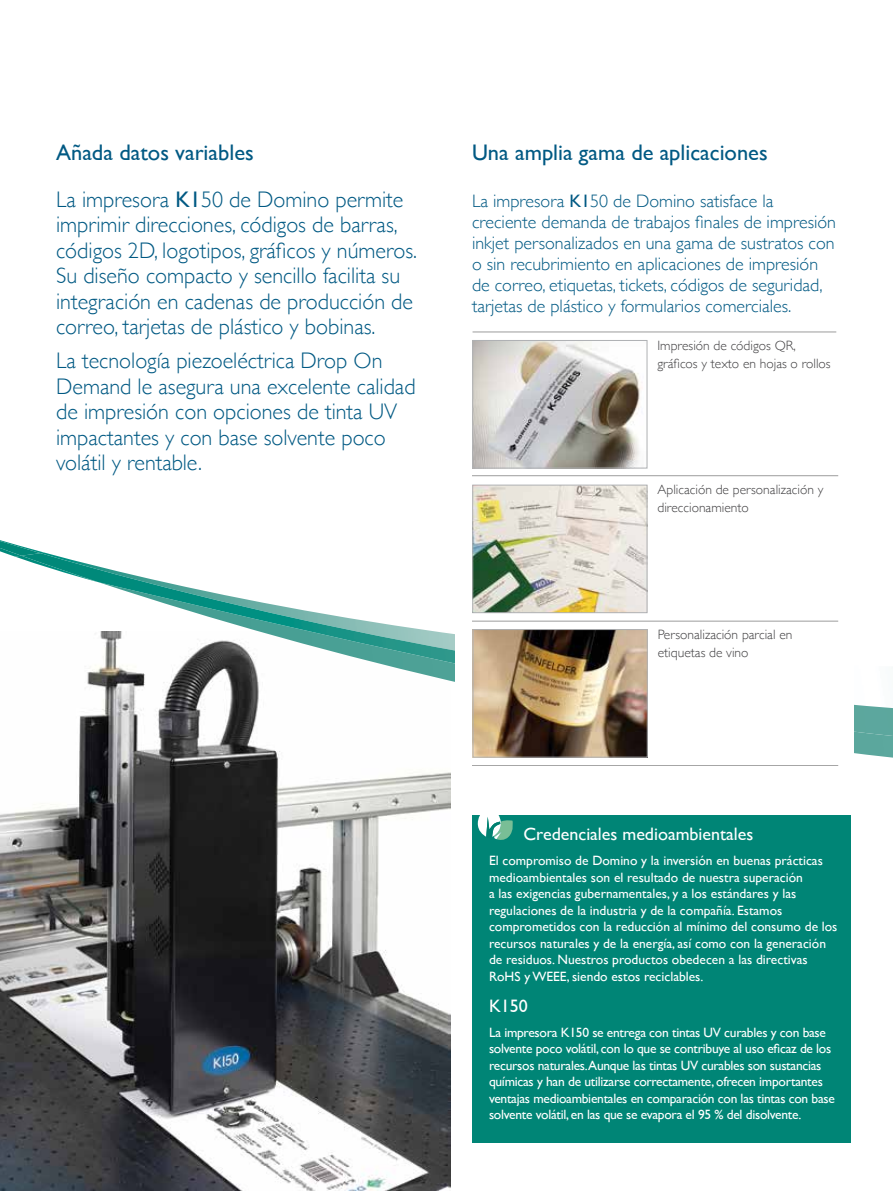
<style>
.page{position:relative;width:893px;height:1191px;background:#fff}
.page>*{position:absolute;margin:0;border:0;box-sizing:border-box;transform-origin:0 0}
.t1{font:300 22.5px/25.5px "Gill Sans";color:#005983}
.t2{font:22.5px "Gill Sans";color:#005983}
.t3{font:300 18px/21px "Gill Sans";color:#005983}
.t4{font:18px "Gill Sans";color:#fff}
.t5{font:13.5px/16.5px "Gill Sans";color:#fff}
.t6{font:13.5px/16.5px "Gill Sans";letter-spacing:-.02em;color:#fff}
.t7{font:300 13.5px/18px "Gill Sans";color:#414042}
.s1{font-weight:400}
</style>
<div class="page">
<img style="left:0;top:736px;width:450px;height:455px">
<svg style="left:99px;top:736px;width:794px;height:21px"></svg>
<img style="left:0;top:541px;width:41px;height:15px">
<img style="left:21px;top:553px;width:872px;height:183px">
<div style="left:455px;top:339px;width:399px;height:674px;background:#fff"></div>
<div style="left:472px;top:815px;width:378px;height:327px;background:#008576"></div>
<svg style="left:478px;top:815px;width:35px;height:25px"></svg>
<hr style="left:472px;top:475px;width:366px;height:1px;background:#000">
<hr style="left:472px;top:621px;width:366px;height:1px;background:#000">
<img style="left:474px;top:342px;width:167px;height:124px">
<div style="left:472px;top:340px;width:175px;height:128px;border:1px solid #afb1b4"></div>
<img style="left:474px;top:487px;width:171px;height:124px">
<div style="left:472px;top:485px;width:175px;height:128px;border:1px solid #afb1b4"></div>
<hr style="left:472px;top:332px;width:364px;height:1px;background:#000">
<img style="left:475px;top:631px;width:170px;height:124px">
<div style="left:473px;top:629px;width:174px;height:128px;border:1px solid #afb1b4"></div>
<hr style="left:472px;top:765px;width:366px;height:1px;background:#000">
<h1 class="t1" style="left:56px;top:128px;width:349px;line-height:46.8px"><span class="s1">Añada datos variables<br></span>La impresora <span class="s1">K1</span>50 de Domino permite</h1>
<h1 class="t1" style="left:56px;top:211px;width:362px">imprimir direcciones, códigos de barras, códigos 2D, logotipos, gráficos y números.<br>Su diseño compacto y sencillo facilita su integración en cadenas de producción de correo, tarjetas de plástico y bobinas.</h1>
<h1 class="t1" style="left:56px;top:347px;width:361px">La tecnología piezoeléctrica Drop On Demand le asegura una excelente calidad de impresión con opciones de tinta UV impactantes y con base solvente poco volátil y rentable.</h1>
<h1 class="t2" style="left:472px;top:139px;width:297px">Una amplia gama de aplicaciones</h1>
<p class="t3" style="left:472px;top:189px;width:365px">La impresora <span class="s1">K1</span>50 de Domino satisface la creciente demanda de trabajos finales de impresión inkjet personalizados en una gama de sustratos con o sin recubrimiento en aplicaciones de impresión de correo, etiquetas, tickets, códigos de seguridad, tarjetas de plástico y formularios comerciales.</p>
<p class="t7" style="left:657px;top:335px;width:175px">Impresión de códigos QR, gráficos y texto en hojas o rollos</p>
<p class="t7" style="left:657px;top:480px;width:167px">Aplicación de personalización y direccionamiento</p>
<p class="t7" style="left:658px;top:624px;width:136px">Personalización parcial en etiquetas de vino</p>
<h2 class="t4" style="left:523px;top:823px;width:231px">Credenciales medioambientales</h2>
<p class="t5" style="left:489px;top:852px;width:350px">El compromiso de Domino y la inversión en buenas prácticas medioambientales son el resultado de nuestra superación<br>a las exigencias gubernamentales, y a los estándares y las regulaciones de la industria y de la compañía. Estamos comprometidos con la reducción al mínimo del consumo de los recursos naturales y de la energía, así como con la generación de residuos. Nuestros productos obedecen a las directivas RoHS y WEEE, siendo estos reciclables.</p>
<h2 class="t4" style="left:489px;top:995px;width:40px">K150</h2>
<p class="t6" style="left:489px;top:1023px;width:347px">La impresora K150 se entrega con tintas UV curables y con base solvente poco volátil, con lo que se contribuye al uso eficaz de los recursos naturales.Aunque las tintas UV curables son sustancias químicas y han de utilizarse correctamente, ofrecen importantes ventajas medioambientales en comparación con las tintas con base solvente volátil, en las que se evapora el 95 % del disolvente.</p>
</div>
